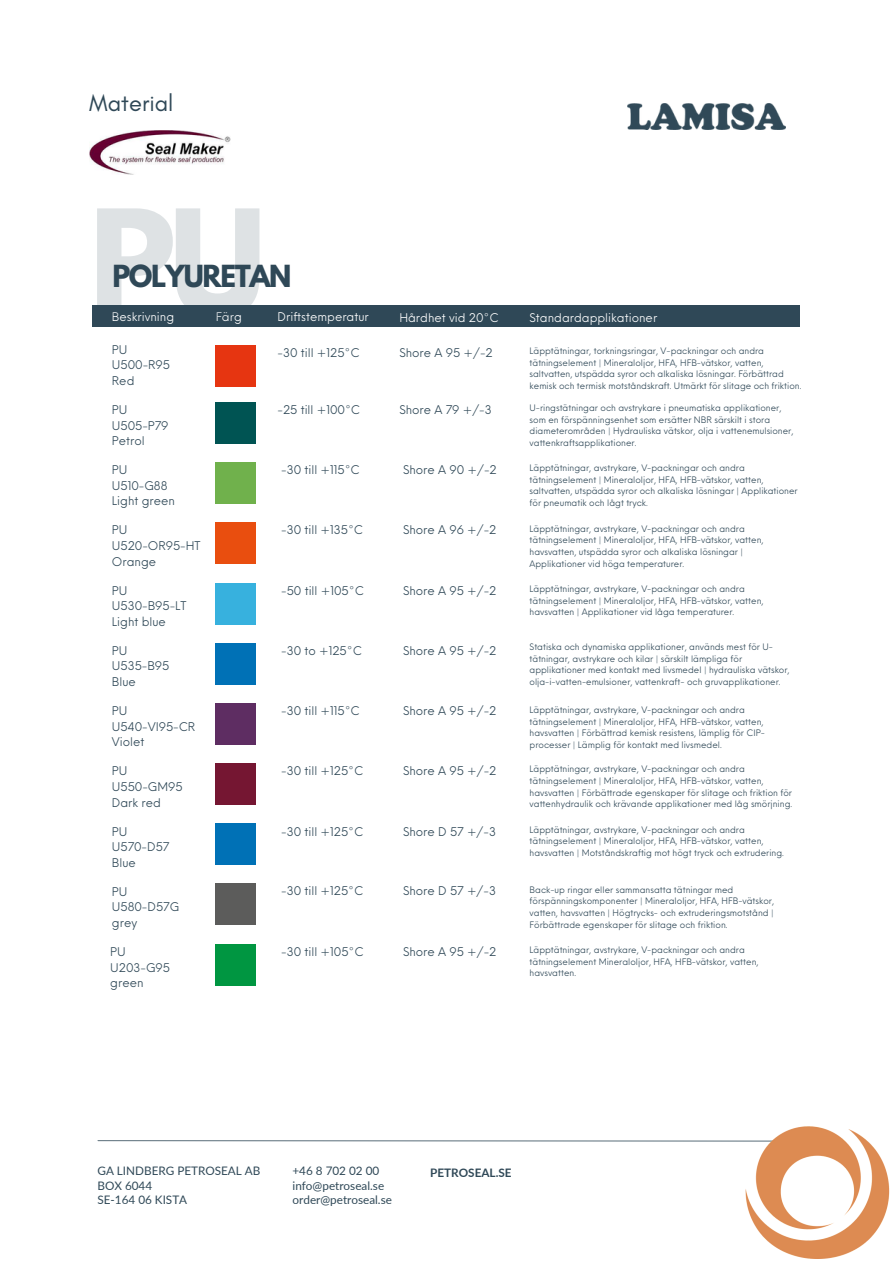
<style>
.page{position:relative;width:893px;height:1264px;background:#fff}
.page>*{position:absolute;margin:0;border:0;box-sizing:border-box;transform-origin:0 0}
.t1{font:700 129.9px "League Spartan";color:#2f4857}
.t2{font:700 27px "League Spartan";letter-spacing:-.05em;color:#2f4857}
.t3{font:23.7px "Glacial Indifference";color:#2f4857}
.t4{font:11.7px "Neue Einstellung";color:#2f4857}
.t5{font:11.7px/14.5px "Lato";color:#2f4857}
.t6{font:11.7px "Neue Einstellung";color:#fff}
.t7{font:700 11.7px "Lato";color:#2f4857}
.t8{font:8.7px/11.6px "Neue Einstellung";color:#2f4857}
</style>
<div class="page">
<div style="left:92px;top:305px;width:708px;height:21px;background:#2f4857"></div>
<hr style="left:98px;top:1140px;width:698px;height:1px;background:#2f4857">
<img style="left:667px;top:1126px;width:223px;height:132px">
<img style="left:627px;top:104px;width:158px;height:26px">
<div style="left:215px;top:345px;width:41px;height:41px;background:#e63511"></div>
<div style="left:215px;top:402px;width:41px;height:41px;background:#005453"></div>
<div style="left:215px;top:462px;width:41px;height:41px;background:#70b14c"></div>
<div style="left:215px;top:523px;width:41px;height:41px;background:#e94e0f"></div>
<div style="left:215px;top:583px;width:41px;height:41px;background:#37b1de"></div>
<div style="left:215px;top:643px;width:41px;height:41px;background:#0071b6"></div>
<div style="left:215px;top:703px;width:41px;height:41px;background:#5e2d62"></div>
<div style="left:215px;top:763px;width:41px;height:41px;background:#751632"></div>
<div style="left:215px;top:823px;width:41px;height:41px;background:#0071b6"></div>
<div style="left:215px;top:883px;width:41px;height:41px;background:#5c5c5b"></div>
<div style="left:215px;top:944px;width:41px;height:41px;background:#009641"></div>
<img style="left:89px;top:130px;width:142px;height:44px">
<p class="t3" style="left:89px;top:89px;width:86px">Material</p>
<h1 class="t1" style="left:89px;top:199px;width:178px">PU</h1>
<p class="t2" style="left:112px;top:263px;width:181px">POLYURETAN</p>
<p class="t6" style="left:216px;top:306px;width:28px">Färg</p>
<p class="t6" style="left:277px;top:306px;width:93px">Driftstemperatur</p>
<p class="t6" style="left:399px;top:307px;width:101px">Hårdhet vid 20°C</p>
<p class="t6" style="left:529px;top:307px;width:129px">Standardapplikationer</p>
<p class="t6" style="left:112px;top:306px;width:64px">Beskrivning</p>
<p class="t4" style="left:112px;top:339px;width:17px">PU</p>
<p class="t4" style="left:112px;top:354px;width:60px">U500-R95</p>
<p class="t4" style="left:112px;top:370px;width:24px">Red</p>
<p class="t4" style="left:399px;top:342px;width:95px">Shore A 95 +/-2</p>
<p class="t8" style="left:529px;top:344px;width:273px">Läpptätningar, torkningsringar, V-packningar och andra tätningselement | Mineraloljor, HFA, HFB-vätskor, vatten, saltvatten, utspädda syror och alkaliska lösningar. Förbättrad kemisk och termisk motståndskraft. Utmärkt för slitage och friktion.</p>
<p class="t8" style="left:529px;top:401px;width:265px">U-ringstätningar och avstrykare i pneumatiska applikationer, som en förspänningsenhet som ersätter NBR särskilt i stora diameterområden | Hydrauliska vätskor, olja i vattenemulsioner, vattenkraftsapplikationer.</p>
<p class="t8" style="left:529px;top:461px;width:270px">Läpptätningar, avstrykare, V-packningar och andra tätningselement | Mineraloljor, HFA, HFB-vätskor, vatten, saltvatten, utspädda syror och alkaliska lösningar | Applikationer för pneumatik och lågt tryck.</p>
<p class="t8" style="left:529px;top:522px;width:235px">Läpptätningar, avstrykare, V-packningar och andra tätningselement | Mineraloljor, HFA, HFB-vätskor, vatten, havsvatten, utspädda syror och alkaliska lösningar | Applikationer vid höga temperaturer.</p>
<p class="t8" style="left:529px;top:582px;width:235px">Läpptätningar, avstrykare, V-packningar och andra tätningselement | Mineraloljor, HFA, HFB-vätskor, vatten, havsvatten | Applikationer vid låga temperaturer.</p>
<p class="t8" style="left:529px;top:640px;width:262px">Statiska och dynamiska applikationer, används mest för U&shy;tätningar, avstrykare och kilar | särskilt lämpliga för applikationer med kontakt med livsmedel | hydrauliska vätskor, olja-i-vatten-emulsioner, vattenkraft- och gruvapplikationer.</p>
<p class="t8" style="left:529px;top:703px;width:237px">Läpptätningar, avstrykare, V-packningar och andra tätningselement | Mineraloljor, HFA, HFB-vätskor, vatten, havsvatten | Förbättrad kemisk resistens, lämplig för CIP&shy;processer | Lämplig för kontakt med livsmedel.</p>
<p class="t8" style="left:529px;top:762px;width:264px">Läpptätningar, avstrykare, V-packningar och andra tätningselement | Mineraloljor, HFA, HFB-vätskor, vatten, havsvatten | Förbättrade egenskaper för slitage och friktion för vattenhydraulik och krävande applikationer med låg smörjning.</p>
<p class="t8" style="left:529px;top:823px;width:256px">Läpptätningar, avstrykare, V-packningar och andra tätningselement | Mineraloljor, HFA, HFB-vätskor, vatten, havsvatten | Motståndskraftig mot högt tryck och extrudering.</p>
<p class="t8" style="left:529px;top:882px;width:246px">Back-up ringar eller sammansatta tätningar med förspänningskomponenter | Mineraloljor, HFA, HFB-vätskor, vatten, havsvatten | Högtrycks- och extruderingsmotstånd | Förbättrade egenskaper för slitage och friktion.</p>
<p class="t8" style="left:529px;top:943px;width:230px">Läpptätningar, avstrykare, V-packningar och andra tätningselement Mineraloljor, HFA, HFB-vätskor, vatten, havsvatten.</p>
<p class="t4" style="left:277px;top:342px;width:84px">-30 till +125°C</p>
<p class="t4" style="left:399px;top:399px;width:94px">Shore A 79 +/-3</p>
<p class="t4" style="left:277px;top:399px;width:84px">-25 till +100°C</p>
<p class="t4" style="left:112px;top:399px;width:17px">PU</p>
<p class="t4" style="left:112px;top:415px;width:58px">U505-P79</p>
<p class="t4" style="left:112px;top:430px;width:34px">Petrol</p>
<p class="t4" style="left:112px;top:459px;width:17px">PU</p>
<p class="t4" style="left:112px;top:475px;width:57px">U510-G88</p>
<p class="t4" style="left:112px;top:490px;width:65px">Light green</p>
<p class="t4" style="left:112px;top:519px;width:17px">PU</p>
<p class="t4" style="left:112px;top:535px;width:90px">U520-OR95-HT</p>
<p class="t4" style="left:112px;top:551px;width:46px">Orange</p>
<p class="t4" style="left:112px;top:580px;width:17px">PU</p>
<p class="t4" style="left:112px;top:595px;width:76px">U530-B95-LT</p>
<p class="t4" style="left:112px;top:611px;width:56px">Light blue</p>
<p class="t4" style="left:112px;top:640px;width:17px">PU</p>
<p class="t4" style="left:112px;top:655px;width:59px">U535-B95</p>
<p class="t4" style="left:112px;top:671px;width:26px">Blue</p>
<p class="t4" style="left:112px;top:700px;width:17px">PU</p>
<p class="t4" style="left:112px;top:716px;width:85px">U540-VI95-CR</p>
<p class="t4" style="left:112px;top:731px;width:34px">Violet</p>
<p class="t4" style="left:112px;top:760px;width:17px">PU</p>
<p class="t4" style="left:112px;top:776px;width:72px">U550-GM95</p>
<p class="t4" style="left:112px;top:791px;width:51px">Dark red</p>
<p class="t4" style="left:112px;top:820px;width:17px">PU</p>
<p class="t4" style="left:112px;top:836px;width:59px">U570-D57</p>
<p class="t4" style="left:112px;top:852px;width:26px">Blue</p>
<p class="t4" style="left:112px;top:881px;width:17px">PU</p>
<p class="t4" style="left:112px;top:896px;width:69px">U580-D57G</p>
<p class="t4" style="left:112px;top:912px;width:27px">grey</p>
<p class="t4" style="left:403px;top:459px;width:95px">Shore A 90 +/-2</p>
<p class="t4" style="left:281px;top:459px;width:80px">-30 till +115°C</p>
<p class="t4" style="left:403px;top:519px;width:95px">Shore A 96 +/-2</p>
<p class="t4" style="left:281px;top:519px;width:83px">-30 till +135°C</p>
<p class="t4" style="left:403px;top:580px;width:95px">Shore A 95 +/-2</p>
<p class="t4" style="left:281px;top:580px;width:84px">-50 till +105°C</p>
<p class="t4" style="left:403px;top:640px;width:95px">Shore A 95 +/-2</p>
<p class="t4" style="left:281px;top:640px;width:82px">-30 to +125°C</p>
<p class="t4" style="left:403px;top:700px;width:95px">Shore A 95 +/-2</p>
<p class="t4" style="left:281px;top:700px;width:80px">-30 till +115°C</p>
<p class="t4" style="left:403px;top:760px;width:95px">Shore A 95 +/-2</p>
<p class="t4" style="left:281px;top:760px;width:84px">-30 till +125°C</p>
<p class="t4" style="left:403px;top:820px;width:94px">Shore D 57 +/-3</p>
<p class="t4" style="left:281px;top:820px;width:84px">-30 till +125°C</p>
<p class="t4" style="left:403px;top:880px;width:94px">Shore D 57 +/-3</p>
<p class="t4" style="left:281px;top:880px;width:84px">-30 till +125°C</p>
<p class="t4" style="left:403px;top:940px;width:95px">Shore A 95 +/-2</p>
<p class="t4" style="left:281px;top:940px;width:84px">-30 till +105°C</p>
<p class="t4" style="left:110px;top:941px;width:17px">PU</p>
<p class="t4" style="left:110px;top:956px;width:61px">U203-G95</p>
<p class="t4" style="left:110px;top:972px;width:35px">green</p>
<p class="t5" style="left:97px;top:1163px;width:164px">GA LINDBERG PETROSEAL AB<br>BOX 6044</p>
<p class="t5" style="left:97px;top:1192px;width:91px">SE-164 06 KISTA</p>
<p class="t5" style="left:292px;top:1163px;width:101px">+46 8 702 02 00 info@petroseal.se order@petroseal.se</p>
<p class="t7" style="left:430px;top:1165px;width:83px">PETROSEAL.SE</p>
</div>
